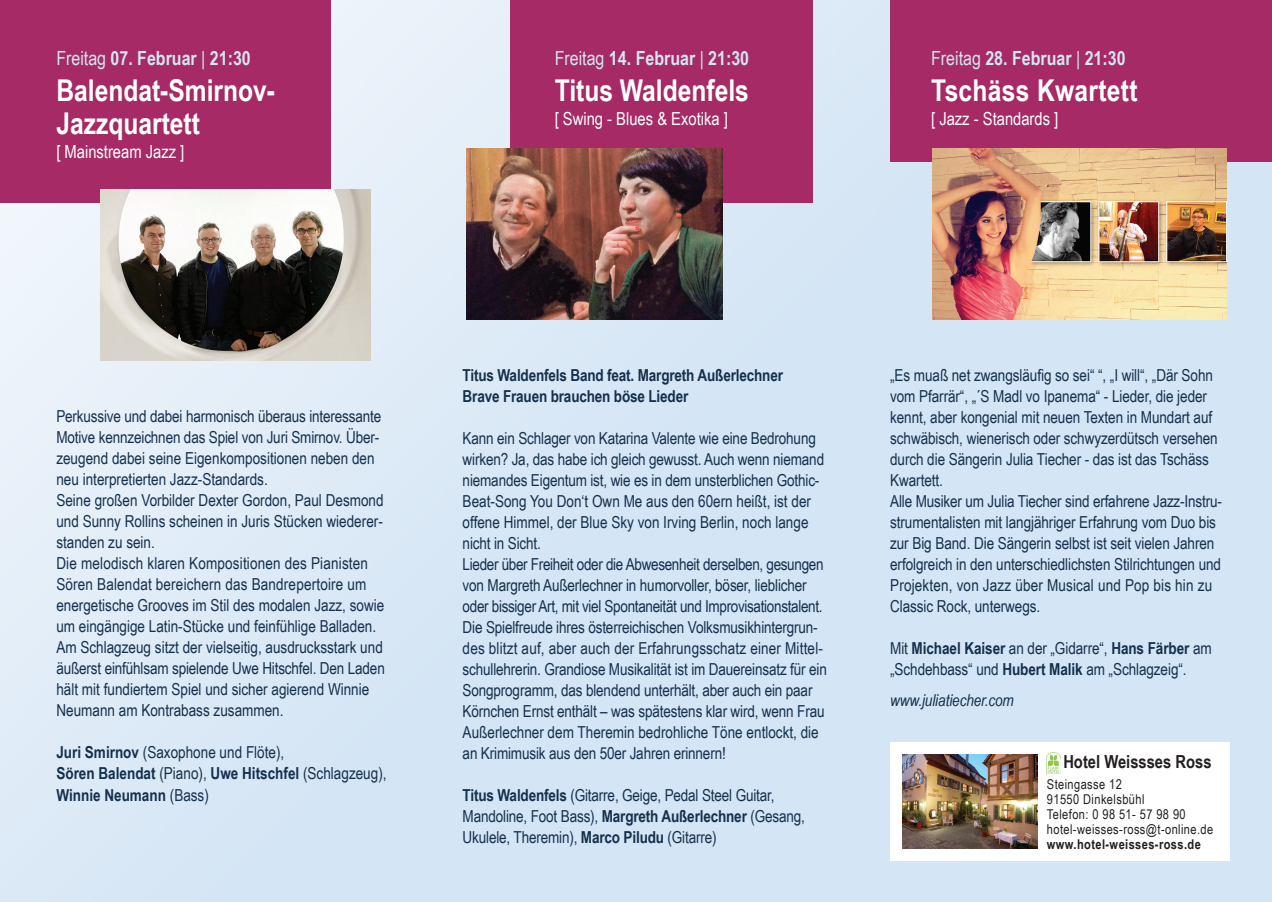
<style>
.page{position:relative;width:1272px;height:902px;background:#fff}
.page>*{position:absolute;margin:0;border:0;box-sizing:border-box;transform-origin:0 0}
.t1{font:700 30px/33px "Arial Narrow";color:#fff}
.t2{font:700 19.5px "Arial Narrow";color:#d4e5f5}
.t3{font:18px "Arial Narrow";color:#fff}
.t4{font:700 18px "Arial Narrow";color:#231f20}
.t5{font:16.5px/21px "Arial Narrow";letter-spacing:-.005em;color:#15304b}
.t6{font:700 16.5px/21px "Arial Narrow";letter-spacing:-.01em;color:#15304b}
.t7{font:italic 16.5px "Arial Narrow";letter-spacing:-.005em;color:#15304b}
.t8{font:13.5px/15px "Arial Narrow";letter-spacing:.03em;color:#231f20}
.t9{font:700 13.5px "Arial Narrow";letter-spacing:.03em;color:#231f20}
.s1{font-weight:400}
.s2{font-weight:700}
</style>
<div class="page">
<div style="left:0;top:0;width:1271px;height:901px;background:linear-gradient(to right,#e0ecf7,#d0e3f4)"></div>
<div style="left:0;top:0;width:331px;height:202px;background:#a52a65"></div>
<div style="left:510px;top:0;width:302px;height:202px;background:#a52a65"></div>
<img style="left:100px;top:190px;width:270px;height:170px">
<div style="left:890px;top:742px;width:339px;height:118px;background:#fff"></div>
<img style="left:902px;top:754px;width:135px;height:94px">
<img style="left:1046px;top:752px;width:14px;height:21px">
<div style="left:890px;top:0;width:381px;height:161px;background:#a52a65"></div>
<img style="left:467px;top:149px;width:255px;height:170px">
<img style="left:932px;top:149px;width:294px;height:170px">
<p class="t2" style="left:56px;top:44px;width:196px"><span class="s1">Freitag</span> 07. Februar <span class="s1">|</span> 21:30</p>
<h1 class="t1" style="left:56px;top:73px;width:220px">Balendat-Smirnov-<br>Jazzquartett</h1>
<p class="t3" style="left:56px;top:139px;width:129px">[ Mainstream Jazz ]</p>
<p class="t2" style="left:554px;top:44px;width:196px"><span class="s1">Freitag</span> 14. Februar <span class="s1">|</span> 21:30</p>
<h1 class="t1" style="left:554px;top:73px;width:196px">Titus Waldenfels</h1>
<p class="t3" style="left:554px;top:106px;width:175px">[ Swing - Blues &amp; Exotika ]</p>
<p class="t2" style="left:931px;top:44px;width:196px"><span class="s1">Freitag</span> 28. Februar <span class="s1">|</span> 21:30</p>
<h1 class="t1" style="left:931px;top:73px;width:208px">Tschäss Kwartett</h1>
<p class="t3" style="left:931px;top:106px;width:129px">[ Jazz - Standards ]</p>
<p class="t5" style="left:56px;top:405px;width:330px">Perkussive und dabei harmonisch überaus interessante Motive kennzeichnen das Spiel von Juri Smirnov. Über&shy;zeugend dabei seine Eigenkompositionen neben den neu interpretierten Jazz-Standards.<br>Seine großen Vorbilder Dexter Gordon, Paul Desmond und Sunny Rollins scheinen in Juris Stücken wiederer&shy;standen zu sein.<br>Die melodisch klaren Kompositionen des Pianisten Sören Balendat bereichern das Bandrepertoire um energetische Grooves im Stil des modalen Jazz, sowie um eingängige Latin-Stücke und feinfühlige Balladen.<br>Am Schlagzeug sitzt der vielseitig, ausdrucksstark und äußerst einfühlsam spielende Uwe Hitschfel. Den Laden hält mit fundiertem Spiel und sicher agierend Winnie Neumann am Kontrabass zusammen.</p>
<p class="t6" style="left:56px;top:741px;width:332px">Juri Smirnov <span class="s1">(Saxophone und Flöte),<br></span>Sören Balendat <span class="s1">(Piano),</span> Uwe Hitschfel <span class="s1">(Schlagzeug),<br></span>Winnie Neumann <span class="s1">(Bass)</span></p>
<p class="t6" style="left:462px;top:364px;width:322px">Titus Waldenfels Band feat. Margreth Außerlechner<br>Brave Frauen brauchen böse Lieder</p>
<p class="t5" style="left:462px;top:427px;width:366px">Kann ein Schlager von Katarina Valente wie eine Bedrohung wirken? Ja, das habe ich gleich gewusst. Auch wenn niemand niemandes Eigentum ist, wie es in dem unsterblichen Gothic-Beat-Song You Don‘t Own Me aus den 60ern heißt, ist der offene Himmel, der Blue Sky von Irving Berlin, noch lange nicht in Sicht.<br>Lieder über Freiheit oder die Abwesenheit derselben, gesungen von Margreth Außerlechner in humorvoller, böser, lieblicher oder bissiger Art, mit viel Spontaneität und Improvisationstalent.<br>Die Spielfreude ihres österreichischen Volksmusikhintergrun&shy;des blitzt auf, aber auch der Erfahrungsschatz einer Mittel&shy;schullehrerin. Grandiose Musikalität ist im Dauereinsatz für ein Songprogramm, das blendend unterhält, aber auch ein paar Körnchen Ernst enthält – was spätestens klar wird, wenn Frau Außerlechner dem Theremin bedrohliche Töne entlockt, die an Krimimusik aus den 50er Jahren erinnern!</p>
<p class="t5" style="left:462px;top:784px;width:344px"><span class="s2">Titus Waldenfels</span> (Gitarre, Geige, Pedal Steel Guitar,<br>Mandoline, Foot Bass), <span class="s2">Margreth Außerlechner</span> (Gesang,<br>Ukulele, Theremin), <span class="s2">Marco Piludu</span> (Gitarre)</p>
<p class="t5" style="left:890px;top:364px;width:333px">„Es muaß net zwangsläufig so sei“ “, „I will“, „Där Sohn vom Pfarrär“, „´S Madl vo Ipanema“ - Lieder, die jeder kennt, aber kongenial mit neuen Texten in Mundart auf schwäbisch, wienerisch oder schwyzerdütsch versehen durch die Sängerin Julia Tiecher - das ist das Tschäss Kwartett.<br>Alle Musiker um Julia Tiecher sind erfahrene Jazz-Instru&shy;strumentalisten mit langjähriger Erfahrung vom Duo bis zur Big Band. Die Sängerin selbst ist seit vielen Jahren erfolgreich in den unterschiedlichsten Stilrichtungen und Projekten, von Jazz über Musical und Pop bis hin zu Classic Rock, unterwegs.</p>
<p class="t5" style="left:890px;top:637px;width:323px">Mit <span class="s2">Michael Kaiser</span> an der „Gidarre“, <span class="s2">Hans Färber</span> am „Schdehbass“ und <span class="s2">Hubert Malik</span> am „Schlagzeig“.</p>
<p class="t7" style="left:890px;top:689px;width:125px">www.juliatiecher.com</p>
<p class="t4" style="left:1063px;top:747px;width:150px">Hotel Weissses Ross</p>
<p class="t8" style="left:1046px;top:775px;width:168px">Steingasse 12<br>91550 Dinkelsbühl<br>Telefon: 0 98 51- 57 98 90 hotel-weisses-ross@t-online.de</p>
<p class="t9" style="left:1046px;top:833px;width:155px">www.hotel-weisses-ross.de</p>
</div>
